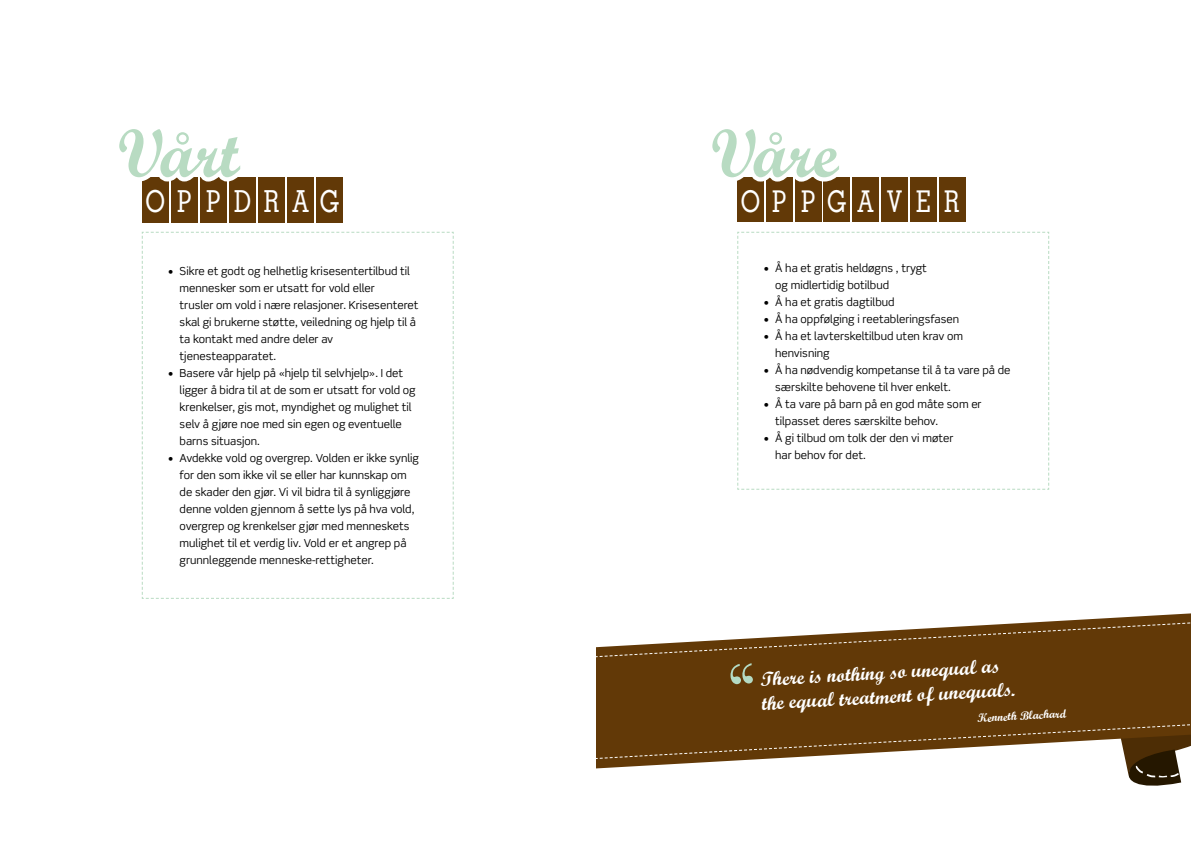
<style>
.page{position:relative;width:1191px;height:842px;background:#fff}
.page>*{position:absolute;margin:0;border:0;box-sizing:border-box;transform-origin:0 0}
.t1{font:700 68px "Script MT Std";color:#b8dbc2}
.t2{font:500 30.3px "Memphis";letter-spacing:.54em;color:#fff;scale:.78 1}
.t3{font:500 29.9px "Memphis";letter-spacing:.54em;color:#fff;scale:.78 1}
.t4{font:700 20px/23.9px "Script MT Std";color:#fff}
.t5{font:700 12px "Script MT Std";color:#fff}
.t6{font:11px/17px "Scene";color:#000}
</style>
<div class="page">
<svg style="left:141px;top:231px;width:313px;height:368px"></svg>
<div style="left:142px;top:178px;width:27px;height:45px;background:#623907"></div>
<div style="left:200px;top:178px;width:27px;height:45px;background:#623907"></div>
<div style="left:287px;top:178px;width:27px;height:45px;background:#623907"></div>
<div style="left:171px;top:178px;width:27px;height:45px;background:#623907"></div>
<div style="left:258px;top:178px;width:27px;height:45px;background:#623907"></div>
<div style="left:229px;top:178px;width:27px;height:45px;background:#623907"></div>
<div style="left:316px;top:178px;width:27px;height:45px;background:#623907"></div>
<svg style="left:737px;top:231px;width:312px;height:259px"></svg>
<div style="left:737px;top:177px;width:27px;height:45px;background:#623907"></div>
<div style="left:795px;top:177px;width:26px;height:45px;background:#623907"></div>
<div style="left:881px;top:177px;width:26px;height:45px;background:#623907"></div>
<div style="left:766px;top:177px;width:26px;height:45px;background:#623907"></div>
<div style="left:852px;top:177px;width:27px;height:45px;background:#623907"></div>
<div style="left:823px;top:177px;width:27px;height:45px;background:#623907"></div>
<div style="left:910px;top:177px;width:26px;height:45px;background:#623907"></div>
<div style="left:938px;top:177px;width:27px;height:45px;background:#623907"></div>
<svg style="left:596px;top:613px;width:595px;height:92px;fill:#623907"></svg>
<svg style="left:596px;top:705px;width:595px;height:81px"></svg>
<svg style="left:142px;top:177px;width:108px;height:5px"></svg>
<svg style="left:737px;top:177px;width:100px;height:9px"></svg>
<svg style="left:596px;top:620px;width:595px;height:64px"></svg>
<h1 class="t1" style="left:117px;top:112px;width:124px">Vårt</h1>
<h1 class="t1" style="left:710px;top:112px;width:130px">Våre</h1>
<h2 class="t2" style="left:145px;top:183px;width:250px">OPPDRAG</h2>
<p class="t6" style="left:180px;top:263px;width:240px;text-indent:-11px">• Sikre et godt og helhetlig krisesentertilbud til mennesker som er utsatt for vold eller<br>trusler om vold i nære relasjoner. Krisesenteret skal gi brukerne støtte, veiledning og hjelp til å ta kontakt med andre deler av tjenesteapparatet.</p>
<p class="t6" style="left:180px;top:365px;width:238px;text-indent:-11px">• Basere vår hjelp på «hjelp til selvhjelp». I det ligger å bidra til at de som er utsatt for vold og krenkelser, gis mot, myndighet og mulighet til selv å gjøre noe med sin egen og eventuelle barns situasjon.</p>
<p class="t6" style="left:180px;top:450px;width:241px;text-indent:-11px">• Avdekke vold og overgrep. Volden er ikke synlig for den som ikke vil se eller har kunnskap om de skader den gjør. Vi vil bidra til å synliggjøre denne volden gjennom å sette lys på hva vold, overgrep og krenkelser gjør med menneskets mulighet til et verdig liv. Vold er et angrep på grunnleggende menneske-rettigheter.</p>
<h3 class="t3" style="left:741px;top:183px;width:282px">OPPGAVER</h3>
<p class="t6" style="left:775px;top:259px;width:153px;text-indent:-11px">• Å ha et gratis heldøgns , trygt og midlertidig botilbud</p>
<p class="t6" style="left:764px;top:293px;width:132px">• Å ha et gratis dagtilbud</p>
<p class="t6" style="left:764px;top:310px;width:197px">• Å ha oppfølging i reetableringsfasen</p>
<p class="t6" style="left:775px;top:327px;width:190px;text-indent:-11px">• Å ha et lavterskeltilbud uten krav om henvisning</p>
<p class="t6" style="left:775px;top:361px;width:237px;text-indent:-11px">• Å ha nødvendig kompetanse til å ta vare på de særskilte behovene til hver enkelt.</p>
<p class="t6" style="left:775px;top:395px;width:208px;text-indent:-11px">• Å ta vare på barn på en god måte som er tilpasset deres særskilte behov.</p>
<p class="t6" style="left:775px;top:429px;width:180px;text-indent:-11px">• Å gi tilbud om tolk der den vi møter har behov for det.</p>
<h3 class="t4" style="left:759px;top:667px;width:255px;rotate:-3deg">There is nothing so unequal as the equal treatment of unequals.</h3>
<p class="t5" style="left:977px;top:711px;width:90px;rotate:-3deg">Kenneth Blachard</p>
</div>
